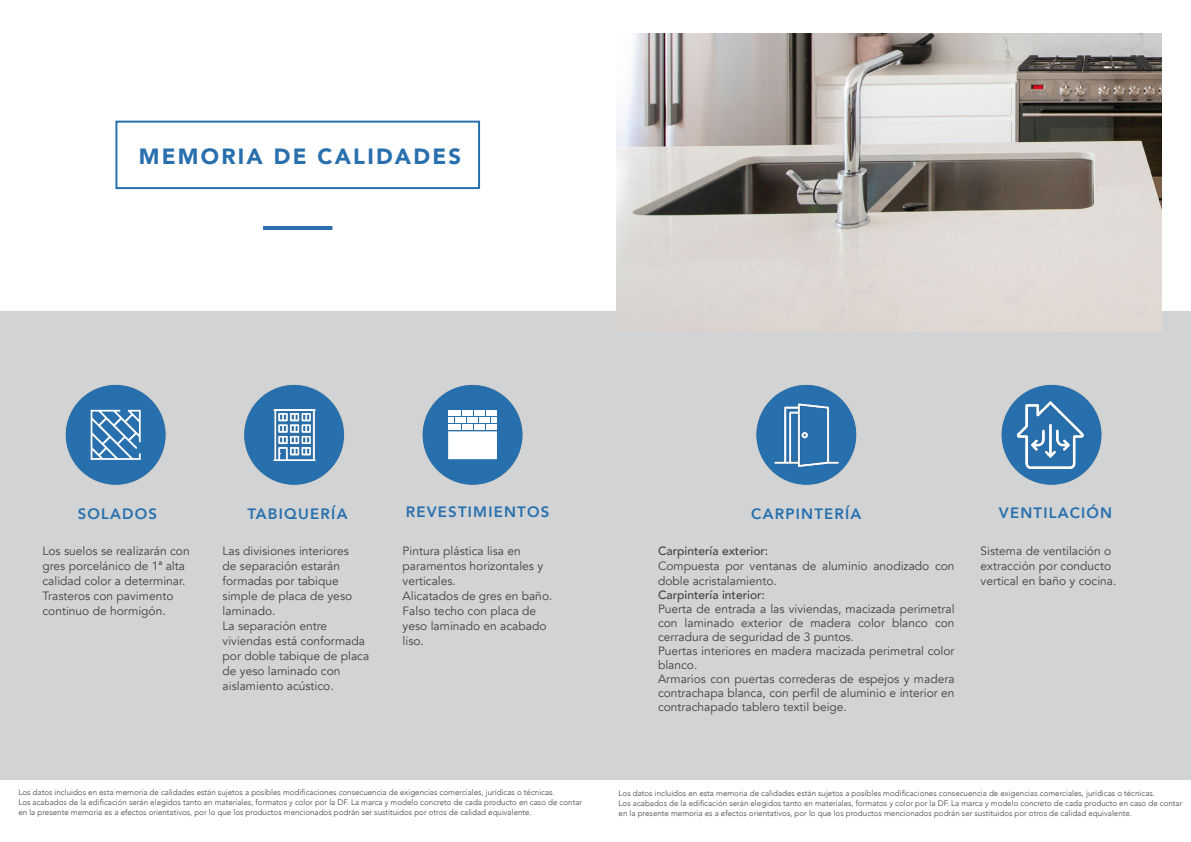
<style>
.page{position:relative;width:1191px;height:842px;background:#fff}
.page>*{position:absolute;margin:0;border:0;box-sizing:border-box;transform-origin:0 0}
.t1{font:900 22px "Avenir";letter-spacing:.1em;color:#286fad}
.t2{font:800 15px "Avenir";letter-spacing:.08em;color:#286fad}
.t3{font:12px/15px "Avenir";color:#414042}
.t4{font:500 12px "Avenir";color:#414042}
.t5{font:300 8px/10px "Avenir";color:#414042}
</style>
<div class="page">
<div style="left:0;top:311px;width:1191px;height:468px;background:#d1d3d4"></div>
<div style="left:115px;top:121px;width:365px;height:68px;border:2px solid #286fad"></div>
<hr style="left:263px;top:226px;width:69px;height:4px;background:#286fad">
<div style="left:1001px;top:384px;width:101px;height:101px;background:#286fad;border-radius:50%"></div>
<img style="left:1017px;top:401px;width:67px;height:67px">
<div style="left:756px;top:384px;width:101px;height:101px;background:#286fad;border-radius:50%"></div>
<img style="left:766px;top:395px;width:80px;height:79px">
<div style="left:244px;top:384px;width:101px;height:101px;background:#286fad;border-radius:50%"></div>
<img style="left:273px;top:409px;width:43px;height:52px">
<div style="left:65px;top:384px;width:101px;height:101px;background:#286fad;border-radius:50%"></div>
<svg style="left:91px;top:410px;width:50px;height:50px"></svg>
<div style="left:422px;top:384px;width:101px;height:101px;background:#286fad;border-radius:50%"></div>
<div style="left:448px;top:410px;width:12px;height:6px;background:#fff"></div>
<div style="left:448px;top:424px;width:12px;height:6px;background:#fff"></div>
<div style="left:486px;top:410px;width:11px;height:6px;background:#fff"></div>
<div style="left:474px;top:410px;width:11px;height:6px;background:#fff"></div>
<div style="left:462px;top:410px;width:11px;height:6px;background:#fff"></div>
<svg style="left:448px;top:417px;width:5px;height:6px"></svg>
<div style="left:479px;top:417px;width:11px;height:6px;background:#fff"></div>
<div style="left:467px;top:417px;width:11px;height:6px;background:#fff"></div>
<div style="left:455px;top:417px;width:11px;height:6px;background:#fff"></div>
<div style="left:486px;top:424px;width:11px;height:6px;background:#fff"></div>
<div style="left:474px;top:424px;width:11px;height:6px;background:#fff"></div>
<div style="left:462px;top:424px;width:10px;height:6px;background:#fff"></div>
<svg style="left:492px;top:417px;width:5px;height:6px"></svg>
<svg style="left:448px;top:431px;width:49px;height:28px"></svg>
<img style="left:616px;top:34px;width:545px;height:298px">
<h1 class="t1" style="left:139px;top:137px;width:324px">MEMORIA DE CALIDADES</h1>
<p class="t2" style="left:78px;top:502px;width:81px">SOLADOS</p>
<p class="t3" style="left:43px;top:544px;width:149px">Los suelos se realizarán con gres porcelánico de 1ª alta calidad color a determinar.<br>Trasteros con pavimento continuo de hormigón.</p>
<p class="t2" style="left:247px;top:502px;width:101px">TABIQUERÍA</p>
<p class="t3" style="left:223px;top:544px;width:148px">Las divisiones interiores<br>de separación estarán formadas por tabique simple de placa de yeso laminado.<br>La separación entre viviendas está conformada por doble tabique de placa de yeso laminado con aislamiento acústico.</p>
<p class="t2" style="left:751px;top:502px;width:112px">CARPINTERÍA</p>
<p class="t2" style="left:998px;top:501px;width:115px">VENTILACIÓN</p>
<p class="t2" style="left:406px;top:500px;width:145px">REVESTIMIENTOS</p>
<p class="t3" style="left:403px;top:544px;width:151px">Pintura plástica lisa en paramentos horizontales y verticales.<br>Alicatados de gres en baño.<br>Falso techo con placa de yeso laminado en acabado liso.</p>
<p class="t4" style="left:658px;top:540px;width:112px">Carpintería exterior:</p>
<p class="t3" style="left:980px;top:544px;width:137px">Sistema de ventilación o extracción por conducto vertical en baño y cocina.</p>
<p class="t3" style="left:658px;top:559px;width:298px">Compuesta por ventanas de aluminio anodizado con doble acristalamiento.</p>
<p class="t4" style="left:658px;top:584px;width:108px">Carpintería interior:</p>
<p class="t3" style="left:658px;top:602px;width:298px;line-height:14px">Puerta de entrada a las viviendas, macizada perimetral con laminado exterior de madera color blanco con cerradura de seguridad de 3 puntos.<br>Puertas interiores en madera macizada perimetral color blanco.<br>Armarios con puertas correderas de espejos y madera contrachapa blanca, con perfil de aluminio e interior en contrachapado tablero textil beige.</p>
<p class="t5" style="left:18px;top:788px;width:565px">Los datos incluidos en esta memoria de calidades están sujetos a posibles modificaciones consecuencia de exigencias comerciales, jurídicas o técnicas.<br>Los acabados de la edificación serán elegidos tanto en materiales, formatos y color por la DF. La marca y modelo concreto de cada producto en caso de contar en la presente memoria es a efectos orientativos, por lo que los productos mencionados podrán ser sustituidos por otros de calidad equivalente.</p>
<p class="t5" style="left:618px;top:788px;width:565px">Los datos incluidos en esta memoria de calidades están sujetos a posibles modificaciones consecuencia de exigencias comerciales, jurídicas o técnicas.<br>Los acabados de la edificación serán elegidos tanto en materiales, formatos y color por la DF. La marca y modelo concreto de cada producto en caso de contar en la presente memoria es a efectos orientativos, por lo que los productos mencionados podrán ser sustituidos por otros de calidad equivalente.</p>
</div>
